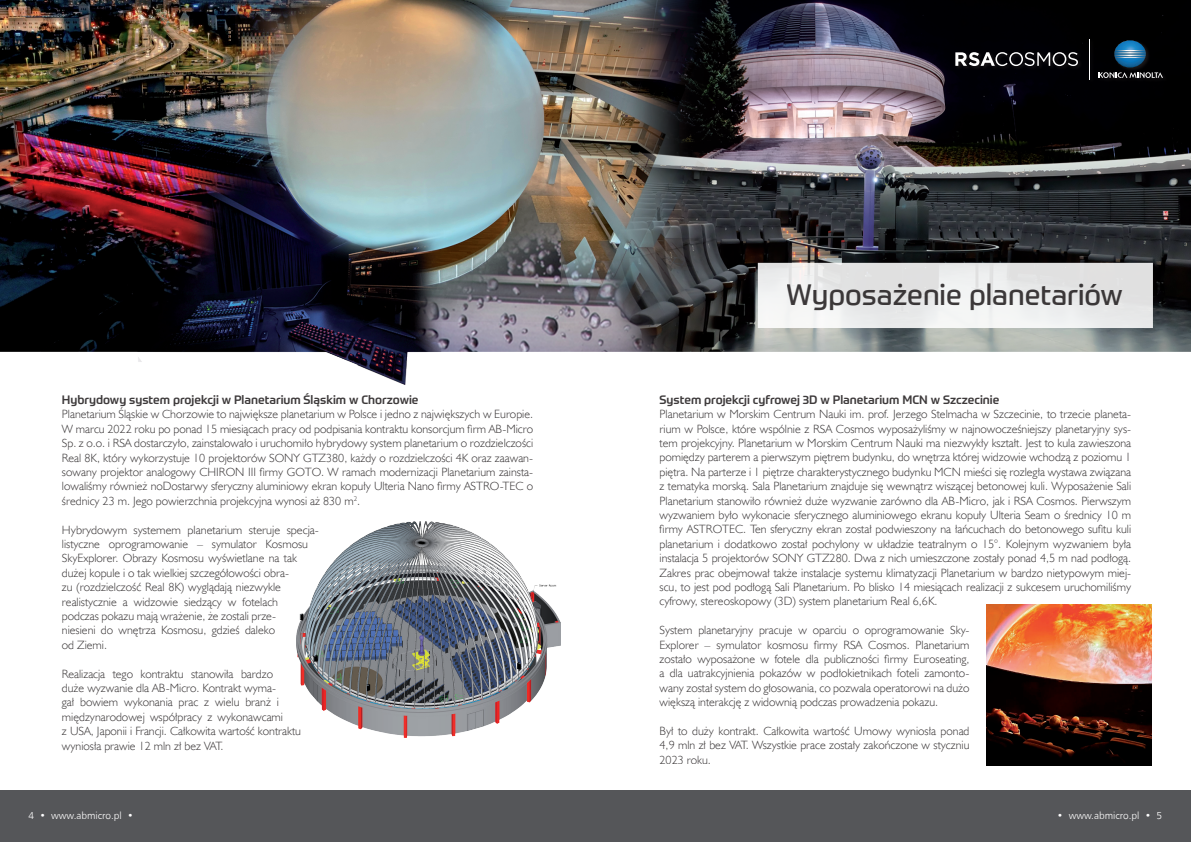
<style>
.page{position:relative;width:1191px;height:842px;background:#fff}
.page>*{position:absolute;margin:0;border:0;box-sizing:border-box;transform-origin:0 0}
.t1{font:29px "Prometo";color:#231f20}
.t2{font:12px/14.4px "Humanst 521 Lt EU";color:#231f20;text-align:justify}
.t3{font:500 12px "Prometo";color:#231f20}
.t4{font:10px "Humnst 777 Lt EU";color:#fff}
</style>
<div class="page">
<div style="left:0;top:791px;width:1191px;height:51px;background:#555659"></div>
<img style="left:0;top:0;width:1191px;height:385px">
<svg style="left:758px;top:263px;width:395px;height:65px"></svg>
<img style="left:297px;top:522px;width:263px;height:215px">
<img style="left:986px;top:604px;width:165px;height:161px">
<div style="left:954px;top:38px;width:213px;height:46px;background:#000004"></div>
<hr style="left:1088px;top:39px;width:1px;height:40px;background:#fff">
<img style="left:1114px;top:40px;width:31px;height:28px">
<svg style="left:1098px;top:72px;width:65px;height:6px"></svg>
<svg style="left:955px;top:52px;width:123px;height:14px"></svg>
<p class="t3" style="left:62px;top:392px;width:358px">Hybrydowy system projekcji w Planetarium Śląskim w Chorzowie</p>
<p class="t2" style="left:62px;top:407px;width:473px">Planetarium Śląskie w Chorzowie to największe planetarium w Polsce i jedno z największych w Europie.<br>W marcu 2022 roku po ponad 15 miesiącach pracy od podpisania kontraktu konsorcjum firm AB-Micro Sp. z o.o. i RSA dostarczyło, zainstalowało i uruchomiło hybrydowy system planetarium o rozdzielczości Real 8K, który wykorzystuje 10 projektorów SONY GTZ380, każdy o rozdzielczości 4K oraz zaawan&shy;sowany projektor analogowy CHIRON III firmy GOTO. W ramach modernizacji Planetarium zainsta&shy;lowaliśmy również noDostarwy sferyczny aluminiowy ekran kopuły Ulteria Nano firmy ASTRO-TEC o średnicy 23 m. Jego powierzchnia projekcyjna wynosi aż 830 m<sup>2</sup>.</p>
<p class="t2" style="left:62px;top:522px;width:259px;text-align:left">Hybrydowym systemem planetarium steruje specja&shy;listyczne oprogramowanie – symulator Kosmosu SkyExplorer. Obrazy Kosmosu wyświetlane na tak dużej kopule i o tak wielkiej szczegółowości obra-<br>zu (rozdzielczość Real 8K) wyglądają niezwykle realistycznie a widzowie siedzący w fotelach<br>podczas pokazu mają wrażenie, że zostali prze-<br>niesieni do wnętrza Kosmosu, gdzieś daleko<br>od Ziemi.</p>
<p class="t2" style="left:62px;top:666px;width:241px;text-align:left">Realizacja tego kontraktu stanowiła bardzo<br>duże wyzwanie dla AB-Micro. Kontrakt wyma-<br>gał bowiem wykonania prac z wielu branż i międzynarodowej współpracy z wykonawcami<br>z USA, Japonii i Francji. Całkowita wartość kontraktu wyniosła prawie 12 mln zł bez VAT.</p>
<h1 class="t1" style="left:787px;top:277px;width:337px">Wyposażenie planetariów</h1>
<p class="t3" style="left:659px;top:392px;width:341px">System projekcji cyfrowej 3D w Planetarium MCN w Szczecinie</p>
<p class="t2" style="left:659px;top:407px;width:473px">Planetarium w Morskim Centrum Nauki im. prof. Jerzego Stelmacha w Szczecinie, to trzecie planeta&shy;rium w Polsce, które wspólnie z RSA Cosmos wyposażyliśmy w najnowocześniejszy planetaryjny sys&shy;tem projekcyjny. Planetarium w Morskim Centrum Nauki ma niezwykły kształt. Jest to kula zawieszona pomiędzy parterem a pierwszym piętrem budynku, do wnętrza której widzowie wchodzą z poziomu 1 piętra. Na parterze i 1 piętrze charakterystycznego budynku MCN mieści się rozległa wystawa związana z tematyka morską. Sala Planetarium znajduje się wewnątrz wiszącej betonowej kuli. Wyposażenie Sali Planetarium stanowiło również duże wyzwanie zarówno dla AB-Micro, jak i RSA Cosmos. Pierwszym wyzwaniem było wykonacie sferycznego aluminiowego ekranu kopuły Ulteria Seam o średnicy 10 m firmy ASTROTEC. Ten sferyczny ekran został podwieszony na łańcuchach do betonowego sufitu kuli planetarium i dodatkowo został pochylony w układzie teatralnym o 15°. Kolejnym wyzwaniem była instalacja 5 projektorów SONY GTZ280. Dwa z nich umieszczone zostały ponad 4,5 m nad podłogą.<br>Zakres prac obejmował także instalacje systemu klimatyzacji Planetarium w bardzo nietypowym miej&shy;scu, to jest pod podłogą Sali Planetarium. Po blisko 14 miesiącach realizacji z sukcesem uruchomiliśmy cyfrowy, stereoskopowy (3D) system planetarium Real 6,6K.</p>
<p class="t2" style="left:659px;top:623px;width:311px">System planetaryjny pracuje w oparciu o oprogramowanie Sky-Explorer – symulator kosmosu firmy RSA Cosmos. Planetarium zostało wyposażone w fotele dla publiczności firmy Euroseating, a dla uatrakcyjnienia pokazów w podłokietnikach foteli zamonto&shy;wany został system do głosowania, co pozwala operatorowi na dużo większą interakcję z widownią podczas prowadzenia pokazu.</p>
<p class="t2" style="left:659px;top:723px;width:311px">Był to duży kontrakt. Całkowita wartość Umowy wyniosła ponad 4,9 mln zł bez VAT. Wszystkie prace zostały zakończone w styczniu 2023 roku.</p>
<p class="t4" style="left:29px;top:809px;width:106px">4 • www.abmicro.pl •</p>
<p class="t4" style="left:1057px;top:810px;width:106px">• www.abmicro.pl • 5</p>
</div>
